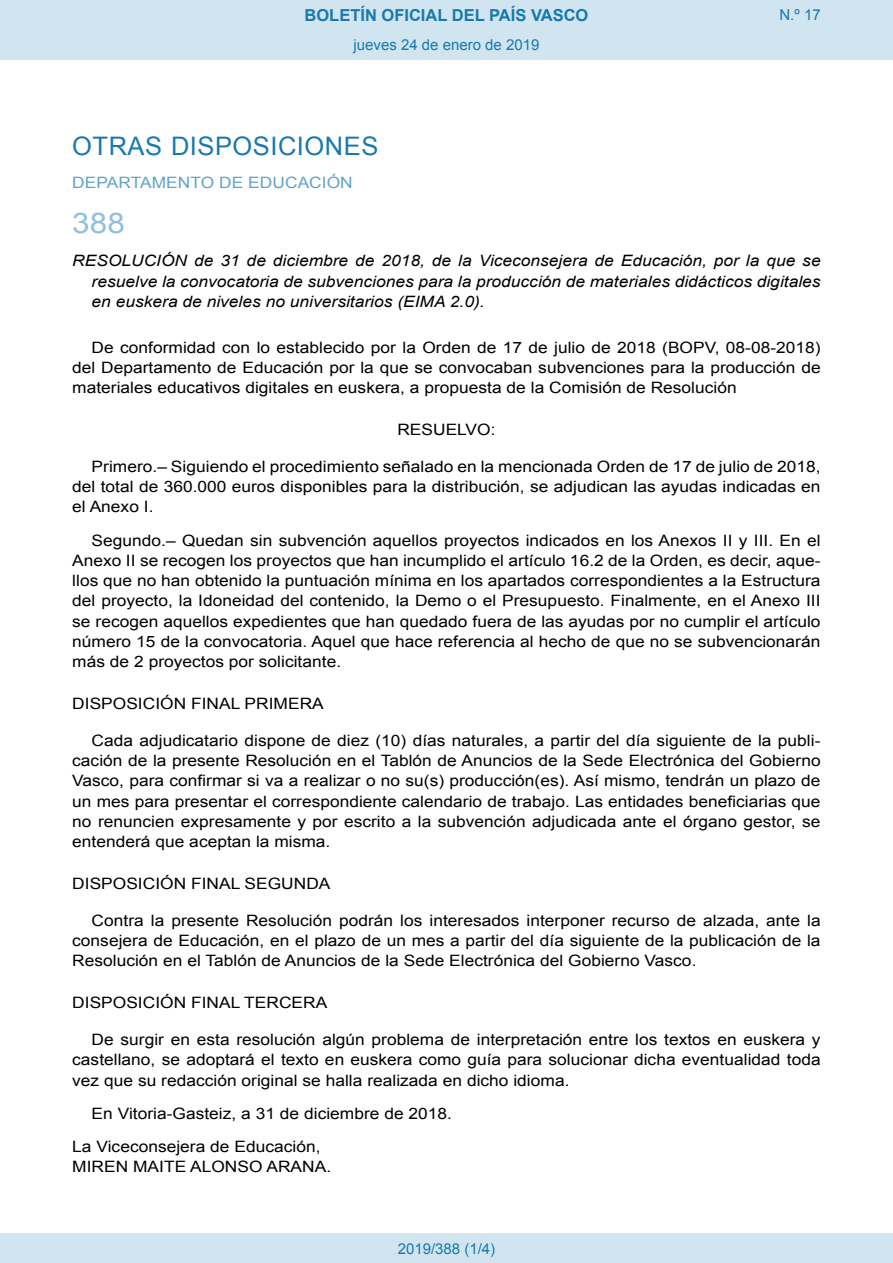
<style>
.page{position:relative;width:893px;height:1263px;background:#fff}
.page>*{position:absolute;margin:0;border:0;box-sizing:border-box;transform-origin:0 0}
.BOPVOrden{font:28.5px "Arial";color:#90c0db;scale:1.11 1}
.BOPVSeccion{font:25.5px "Arial";letter-spacing:.02em;color:#1879ad}
.t1{font:700 16.5px "Arial";color:#1879ad}
.BOPVDetalle{font:15.6px/20.2px "Arial";color:#000;text-align:justify;scale:1.11 1}
.BOPVTitulo{font:italic 15.6px/20.2px "Arial";color:#000;text-align:justify;scale:1.11 1}
.BOPVDisposicion{font:15.6px "Arial";color:#000;scale:1.11 1}
.BOPVFirmaLugFec{font:15.6px "Arial";color:#000;scale:1.11 1}
.BOPVFirmaPuesto{font:15.6px "Arial";color:#000;scale:1.11 1}
.BOPVOrganismo{font:15.6px "Arial";letter-spacing:.005em;color:#5ea4ca;scale:1.11 1}
.BOPVFirmaNombre{font:15.6px "Arial";color:#000;scale:1.11 1}
.BOPVClave{font:15.6px "Arial";color:#000;scale:1.11 1}
.Paginacion_Centro{font:15px "Arial";color:#1879ad}
</style>
<div class="page">
<div style="left:0;top:0;width:893px;height:60px;background:#d0e5f0"></div>
<div style="left:0;top:1233px;width:893px;height:30px;background:#d0e5f0"></div>
<p class="t1" style="left:305px;top:4px;width:285px">BOLETÍN OFICIAL DEL PAÍS VASCO</p>
<p class="Paginacion_Centro" style="left:353px;top:35px;width:187px">jueves 24 de enero de 2019</p>
<p class="Paginacion_Centro" style="left:779px;top:5px;width:43px">N.º 17</p>
<p class="BOPVSeccion" style="left:72px;top:129px;width:308px">OTRAS DISPOSICIONES</p>
<p class="BOPVOrganismo" style="left:72px;top:172px;width:254px">DEPARTAMENTO DE EDUCACIÓN</p>
<p class="BOPVOrden" style="left:72px;top:205px;width:49px">388</p>
<p class="BOPVTitulo" style="left:92px;top:251px;width:658px;text-indent:-19px">RESOLUCIÓN de 31 de diciembre de 2018, de la Viceconsejera de Educación, por la que se resuelve la convocatoria de subvenciones para la producción de materiales didácticos digitales en euskera de niveles no universitarios (EIMA 2.0).</p>
<p class="BOPVDetalle" style="left:72px;top:337px;width:676px;text-indent:19px">De conformidad con lo establecido por la Orden de 17 de julio de 2018 (BOPV, 08-08-2018) del Departamento de Educación por la que se convocaban subvenciones para la producción de materiales educativos digitales en euskera, a propuesta de la Comisión de Resolución</p>
<p class="BOPVClave" style="left:397px;top:419px;width:90px">RESUELVO:</p>
<p class="BOPVDetalle" style="left:72px;top:456px;width:676px;text-indent:19px">Primero.– Siguiendo el procedimiento señalado en la mencionada Orden de 17 de julio de 2018, del total de 360.000 euros disponibles para la distribución, se adjudican las ayudas indicadas en el Anexo I.</p>
<p class="BOPVDetalle" style="left:72px;top:530px;width:676px;text-indent:19px">Segundo.– Quedan sin subvención aquellos proyectos indicados en los Anexos II y III. En el Anexo II se recogen los proyectos que han incumplido el artículo 16.2 de la Orden, es decir, aque&shy;llos que no han obtenido la puntuación mínima en los apartados correspondientes a la Estructura del proyecto, la Idoneidad del contenido, la Demo o el Presupuesto. Finalmente, en el Anexo III se recogen aquellos expedientes que han quedado fuera de las ayudas por no cumplir el artículo número 15 de la convocatoria. Aquel que hace referencia al hecho de que no se subvencionarán más de 2 proyectos por solicitante.</p>
<p class="BOPVDisposicion" style="left:72px;top:693px;width:228px">DISPOSICIÓN FINAL PRIMERA</p>
<p class="BOPVDetalle" style="left:72px;top:730px;width:676px;text-indent:19px">Cada adjudicatario dispone de diez (10) días naturales, a partir del día siguiente de la publi&shy;cación de la presente Resolución en el Tablón de Anuncios de la Sede Electrónica del Gobierno Vasco, para confirmar si va a realizar o no su(s) producción(es). Así mismo, tendrán un plazo de un mes para presentar el correspondiente calendario de trabajo. Las entidades beneficiarias que no renuncien expresamente y por escrito a la subvención adjudicada ante el órgano gestor, se entenderá que aceptan la misma.</p>
<p class="BOPVDisposicion" style="left:72px;top:873px;width:234px">DISPOSICIÓN FINAL SEGUNDA</p>
<p class="BOPVDetalle" style="left:72px;top:910px;width:676px;text-indent:19px">Contra la presente Resolución podrán los interesados interponer recurso de alzada, ante la consejera de Educación, en el plazo de un mes a partir del día siguiente de la publicación de la Resolución en el Tablón de Anuncios de la Sede Electrónica del Gobierno Vasco.</p>
<p class="BOPVDisposicion" style="left:72px;top:992px;width:231px">DISPOSICIÓN FINAL TERCERA</p>
<p class="BOPVDetalle" style="left:72px;top:1030px;width:676px;text-indent:19px">De surgir en esta resolución algún problema de interpretación entre los textos en euskera y castellano, se adoptará el texto en euskera como guía para solucionar dicha eventualidad toda vez que su redacción original se halla realizada en dicho idioma.</p>
<p class="BOPVFirmaLugFec" style="left:92px;top:1103px;width:326px">En Vitoria-Gasteiz, a 31 de diciembre de 2018.</p>
<p class="BOPVFirmaPuesto" style="left:72px;top:1136px;width:225px">La Viceconsejera de Educación,</p>
<p class="BOPVFirmaNombre" style="left:72px;top:1156px;width:235px">MIREN MAITE ALONSO ARANA.</p>
<p class="Paginacion_Centro" style="left:398px;top:1238px;width:99px">2019/388 (1/4)</p>
</div>
